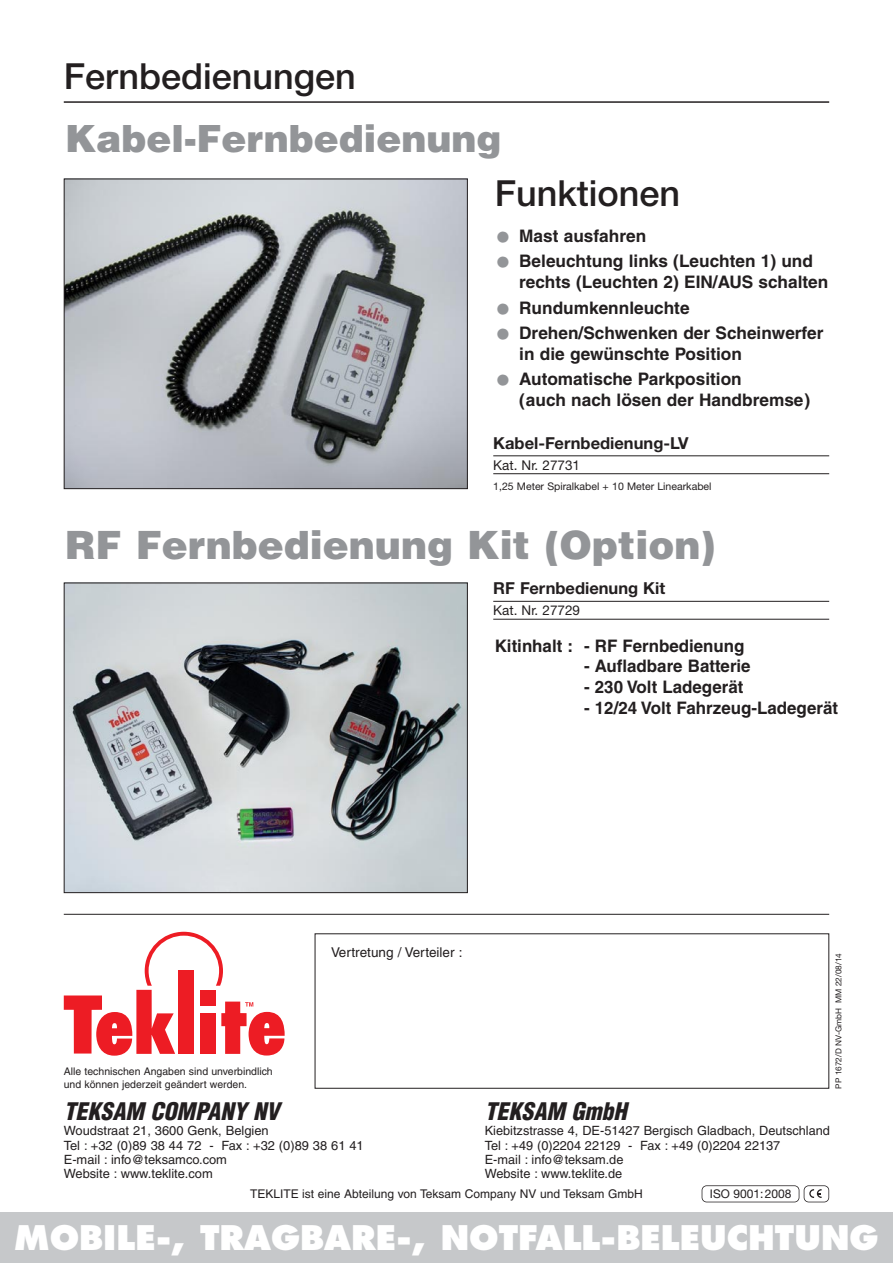
<style>
.page{position:relative;width:893px;height:1263px;background:#fff}
.page>*{position:absolute;margin:0;border:0;box-sizing:border-box;transform-origin:0 0}
.t1{font:900 39px "Helvetica";color:#939598}
.t2{font:900 37.5px "Helvetica";color:#939598}
.t3{font:500 36px "Helvetica Neue";color:#231f20}
.t4{font:800 33px "Futura";color:#fff}
.t5{font:italic 900 condensed 23.7px "Helvetica";color:#231f20}
.t6{font:700 17.25px/21px "Helvetica";color:#231f20}
.t7{font:700 16.5px "Helvetica Neue CE";color:#231f20}
.t8{font:13.5px "Helvetica Neue";color:#231f20}
.t9{font:13.5px "Helvetica";color:#231f20}
.t10{font:12.75px/14.2px "Helvetica";color:#231f20}
.t11{font:12px "Helvetica";color:#231f20}
.t12{font:12px "Helvetica Neue";color:#231f20}
.t13{font:10.5px/12.6px "Helvetica";color:#231f20}
.t14{font:10.5px "Helvetica Neue";color:#231f20}
.t15{font:8.25px "Helvetica Neue";color:#231f20}
.s1{font-weight:900;font-size:33px;color:#939598}
</style>
<div class="page">
<div style="left:0;top:1212px;width:893px;height:51px;background:#c6c8ca"></div>
<img style="left:66px;top:585px;width:400px;height:306px">
<div style="left:64px;top:583px;width:404px;height:310px;border:1px solid #231f20"></div>
<hr style="left:493px;top:601px;width:336px;height:1px;background:#231f20">
<hr style="left:493px;top:619px;width:336px;height:1px;background:#231f20">
<hr style="left:64px;top:101px;width:765px;height:2px;background:#231f20">
<hr style="left:64px;top:914px;width:765px;height:1px;background:#231f20">
<svg style="left:63px;top:178px;width:767px;height:311px"></svg>
<hr style="left:493px;top:473px;width:336px;height:1px;background:#231f20">
<svg style="left:64px;top:932px;width:221px;height:124px"></svg>
<div style="left:315px;top:933px;width:514px;height:156px;border:1px solid #231f20"></div>
<div style="left:702px;top:1185px;width:97px;height:17px;border:2px solid #231f20;border-radius:5px"></div>
<svg style="left:809px;top:1189px;width:13px;height:9px"></svg>
<div style="left:804px;top:1185px;width:25px;height:17px;border:2px solid #231f20;border-radius:5px"></div>
<h3 class="t3" style="left:64px;top:64px;width:294px">Fernbedienungen</h3>
<h2 class="t2" style="left:65px;top:125px;width:438px">Kabel-Fernbedienung</h2>
<h3 class="t3" style="left:495px;top:180px;width:187px">Funktionen</h3>
<p class="t6" style="left:495px;top:227px;width:153px"><span class="s1">•</span> Mast ausfahren</p>
<p class="t6" style="left:519px;top:252px;width:311px;text-indent:-24px"><span class="s1">•</span> Beleuchtung links (Leuchten 1) und rechts (Leuchten 2) EIN/AUS schalten</p>
<p class="t6" style="left:495px;top:299px;width:196px"><span class="s1">•</span> Rundumkennleuchte</p>
<p class="t6" style="left:519px;top:324px;width:306px;text-indent:-24px"><span class="s1">•</span> Drehen/Schwenken der Scheinwerfer in die gewünschte Position</p>
<p class="t6" style="left:519px;top:370px;width:293px;text-indent:-24px"><span class="s1">•</span> Automatische Parkposition<br>(auch nach lösen der Handbremse)</p>
<p class="t7" style="left:493px;top:437px;width:197px">Kabel-Fernbedienung-LV</p>
<p class="t8" style="left:493px;top:460px;width:88px">Kat. Nr. 27731</p>
<p class="t14" style="left:493px;top:482px;width:220px">1,25 Meter Spiralkabel + 10 Meter Linearkabel</p>
<h1 class="t1" style="left:65px;top:531px;width:652px">RF Fernbedienung Kit (Option)</h1>
<p class="t7" style="left:493px;top:583px;width:173px">RF Fernbedienung Kit</p>
<p class="t8" style="left:493px;top:606px;width:88px">Kat. Nr. 27729</p>
<p class="t6" style="left:495px;top:637px;width:251px">Kitinhalt : - RF Fernbedienung</p>
<p class="t6" style="left:584px;top:657px;width:168px">- Aufladbare Batterie</p>
<p class="t6" style="left:584px;top:678px;width:161px">- 230 Volt Ladegerät</p>
<p class="t6" style="left:584px;top:699px;width:256px">- 12/24 Volt Fahrzeug-Ladegerät</p>
<p class="t13" style="left:64px;top:1066px;width:211px">Alle technischen Angaben sind unverbindlich und können jederzeit geändert werden.</p>
<p class="t9" style="left:331px;top:947px;width:133px">Vertretung / Verteiler :</p>
<p class="t15" style="left:836px;top:1089px;width:137px;rotate:-90deg">PP 1672/D NV-GmbH MM 22/08/14</p>
<h3 class="t5" style="left:64px;top:1102px;width:222px">TEKSAM COMPANY NV</h3>
<p class="t10" style="left:64px;top:1125px;width:301px">Woudstraat 21, 3600 Genk, Belgien<br>Tel : +32 (0)89 38 44 72 - Fax : +32 (0)89 38 61 41<br>E-mail : info@teksamco.com<br>Website : www.teklite.com</p>
<h3 class="t5" style="left:485px;top:1102px;width:148px">TEKSAM GmbH</h3>
<p class="t10" style="left:485px;top:1125px;width:347px">Kiebitzstrasse 4, DE-51427 Bergisch Gladbach, Deutschland Tel : +49 (0)2204 22129 - Fax : +49 (0)2204 22137<br>E-mail : info@teksam.de<br>Website : www.teklite.de</p>
<p class="t11" style="left:250px;top:1189px;width:394px">TEKLITE ist eine Abteilung von Teksam Company NV und Teksam GmbH</p>
<p class="t12" style="left:710px;top:1189px;width:83px">ISO 9001:2008</p>
<h3 class="t4" style="left:14px;top:1223px;width:866px">MOBILE-, TRAGBARE-, NOTFALL-BELEUCHTUNG</h3>
</div>
